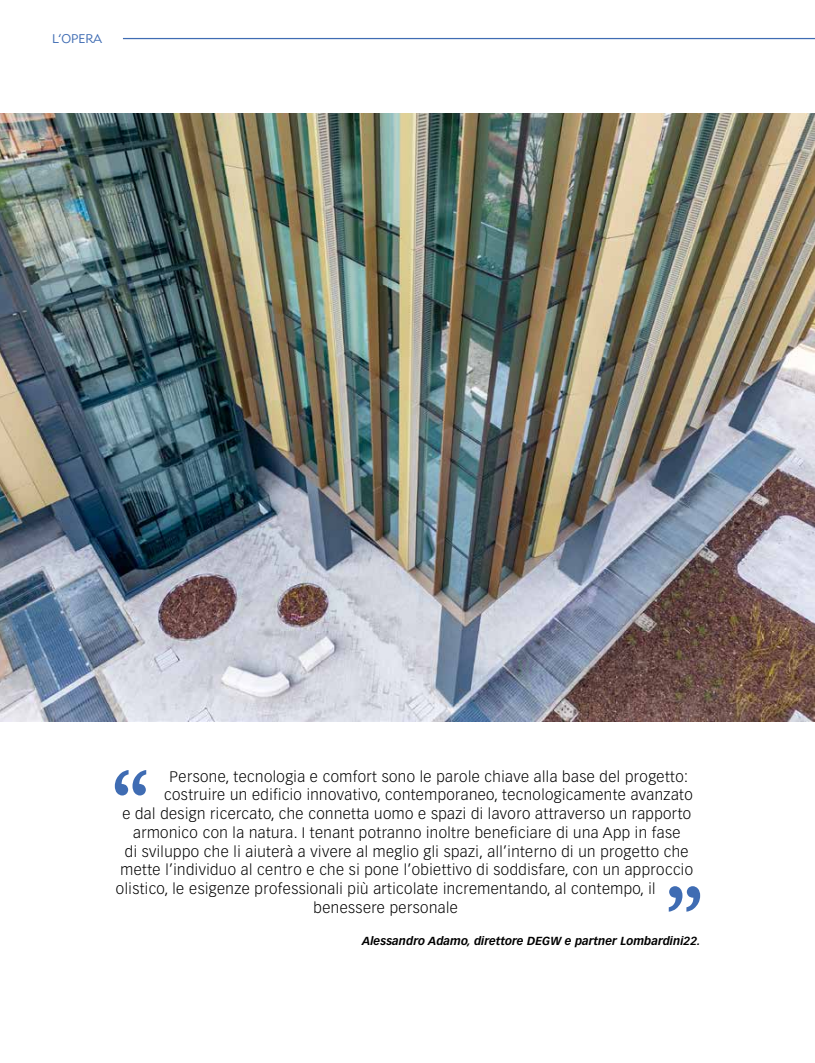
<style>
.page{position:relative;width:815px;height:1063px;background:#fff}
.page>*{position:absolute;margin:0;border:0;box-sizing:border-box;transform-origin:0 0}
.t1{font:300 15px "Vectora LT Std";letter-spacing:.03em;color:#000}
.t2{font:12.5px "Metro Lite LT Two";color:#3f6cb3}
.t3{font:italic 700 11.5px "Vectora LT Std";color:#000}
</style>
<div class="page">
<svg style="left:115px;top:770px;width:31px;height:25px"></svg>
<svg style="left:669px;top:886px;width:31px;height:26px"></svg>
<hr style="left:123px;top:38px;width:692px;height:1px;background:#3f6cb3">
<img style="left:0;top:114px;width:815px;height:607px">
<p class="t2" style="left:52px;top:31px;width:52px">L’OPERA</p>
<p class="t1" style="left:169px;top:768px;width:520px">Persone, tecnologia e comfort sono le parole chiave alla base del progetto:</p>
<p class="t1" style="left:164px;top:786px;width:530px">costruire un edificio innovativo, contemporaneo, tecnologicamente avanzato</p>
<p class="t1" style="left:122px;top:805px;width:570px">e dal design ricercato, che connetta uomo e spazi di lavoro attraverso un rapporto</p>
<p class="t1" style="left:133px;top:824px;width:549px">armonico con la natura. I tenant potranno inoltre beneficiare di una App in fase</p>
<p class="t1" style="left:125px;top:843px;width:565px">di sviluppo che li aiuterà a vivere al meglio gli spazi, all’interno di un progetto che</p>
<p class="t1" style="left:120px;top:861px;width:574px">mette l’individuo al centro e che si pone l’obiettivo di soddisfare, con un approccio</p>
<p class="t1" style="left:116px;top:880px;width:541px">olistico, le esigenze professionali più articolate incrementando, al contempo, il</p>
<p class="t1" style="left:314px;top:899px;width:146px">benessere personale</p>
<p class="t3" style="left:362px;top:934px;width:340px">Alessandro Adamo, direttore DEGW e partner Lombardini22.</p>
</div>
